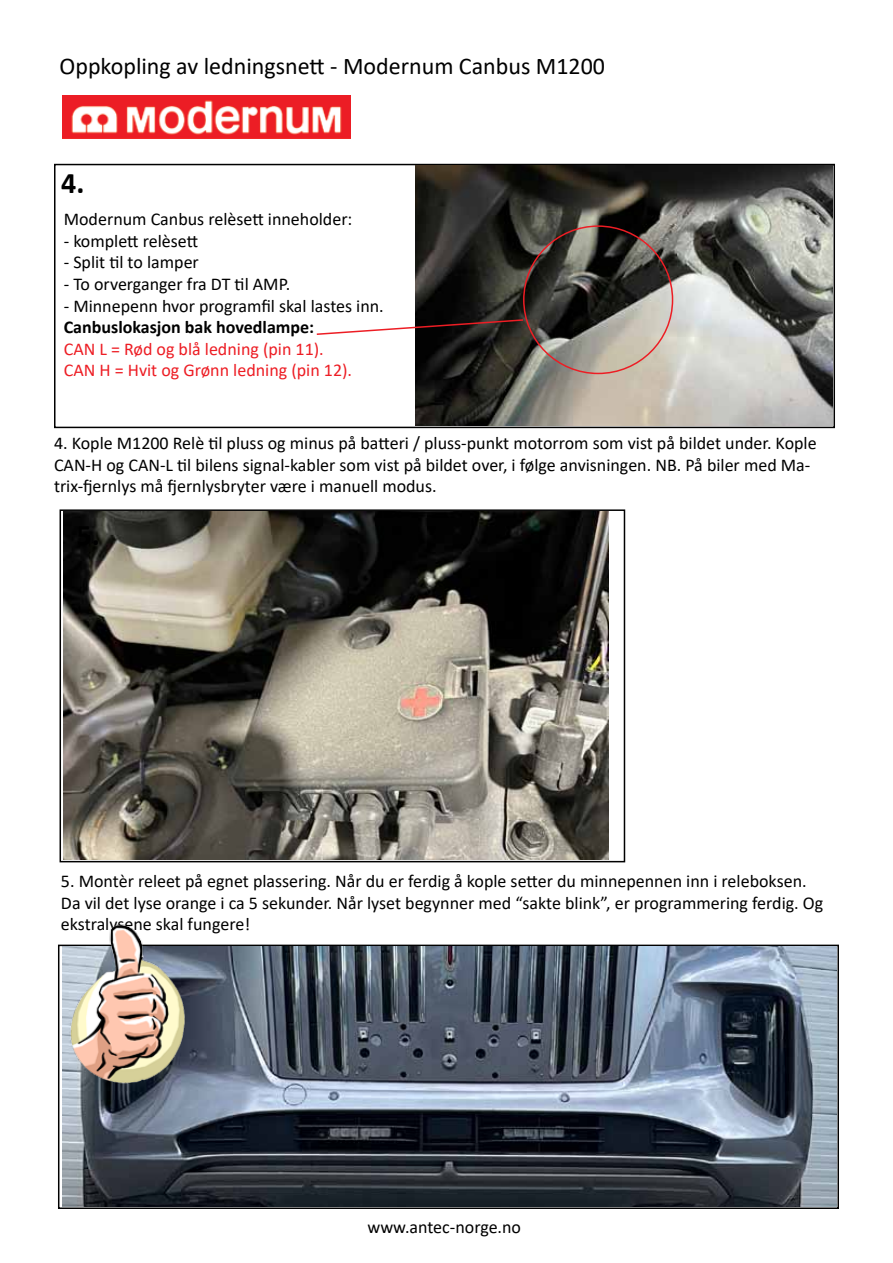
<style>
.page{position:relative;width:893px;height:1263px;background:#fff}
.page>*{position:absolute;margin:0;border:0;box-sizing:border-box;transform-origin:0 0}
.t1{font:700 30px "Calibri";color:#000}
.t2{font:24px "Calibri";color:#000}
.t3{font:18px/21.6px "Calibri";color:#000}
.t4{font:18px/21.6px "Calibri";color:#ed1d24}
.t5{font:700 18px "Calibri";color:#000}
</style>
<div class="page">
<div style="left:54px;top:164px;width:781px;height:264px;border:2px solid #000"></div>
<div style="left:60px;top:509px;width:565px;height:353px;border:2px solid #000"></div>
<img style="left:415px;top:166px;width:417px;height:260px">
<img style="left:62px;top:946px;width:774px;height:260px">
<img style="left:64px;top:511px;width:544px;height:348px">
<img style="left:62px;top:96px;width:288px;height:43px">
<img style="left:58px;top:924px;width:151px;height:169px">
<svg style="left:316px;top:318px;width:209px;height:18px"></svg>
<h2 class="t2" style="left:60px;top:49px;width:547px">Oppkopling av ledningsnett - Modernum Canbus M1200</h2>
<h1 class="t1" style="left:61px;top:162px;width:25px">4.</h1>
<p class="t3" style="left:64px;top:208px;width:290px">Modernum Canbus relèsett inneholder:</p>
<p class="t3" style="left:64px;top:230px;width:136px">- komplett relèsett</p>
<p class="t3" style="left:64px;top:251px;width:137px">- Split til to lamper</p>
<p class="t3" style="left:64px;top:273px;width:228px">- To orverganger fra DT til AMP.</p>
<p class="t3" style="left:64px;top:294px;width:322px">- Minnepenn hvor programfil skal lastes inn.</p>
<p class="t5" style="left:64px;top:315px;width:252px">Canbuslokasjon bak hovedlampe:</p>
<p class="t4" style="left:64px;top:338px;width:290px">CAN L = Rød og blå ledning (pin 11).<br>CAN H = Hvit og Grønn ledning (pin 12).</p>
<p class="t3" style="left:54px;top:432px;width:764px">4. Kople M1200 Relè til pluss og minus på batteri / pluss-punkt motorrom som vist på bildet under. Kople<br>CAN-H og CAN-L til bilens signal-kabler som vist på bildet over, i følge anvisningen. NB. På biler med Ma&shy;trix-fjernlys må fjernlysbryter være i manuell modus.</p>
<h1 class="t1" style="left:77px;top:514px;width:25px">5.</h1>
<p class="t3" style="left:61px;top:870px;width:764px">5. Montèr releet på egnet plassering. Når du er ferdig å kople setter du minnepennen inn i releboksen.<br>Da vil det lyse orange i ca 5 sekunder. Når lyset begynner med “sakte blink”, er programmering ferdig. Og ekstralysene skal fungere!</p>
<p class="t3" style="left:367px;top:1215px;width:155px">www.antec-norge.no</p>
</div>
